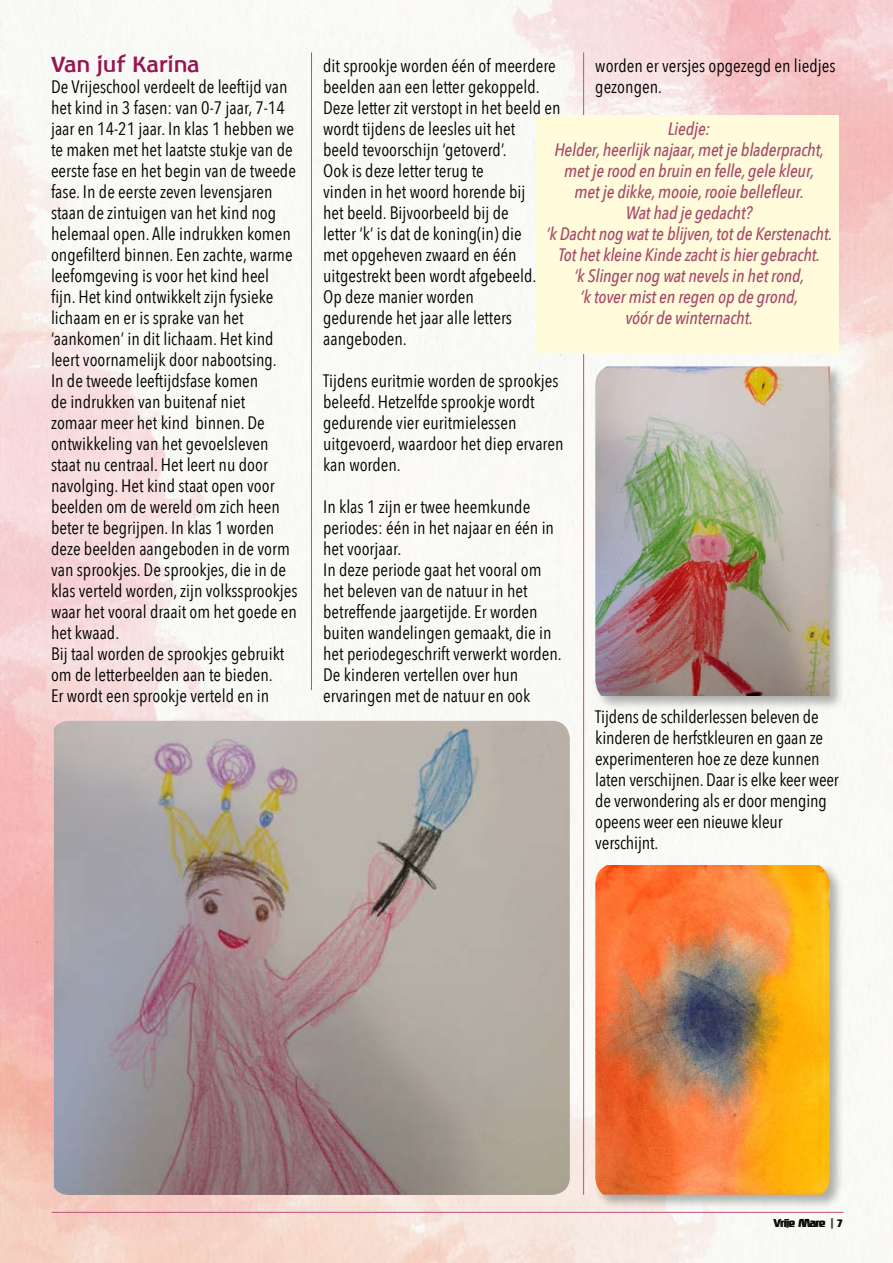
<style>
.page{position:relative;width:893px;height:1263px;background:#fff}
.page>*{position:absolute;margin:0;border:0;box-sizing:border-box;transform-origin:0 0}
.t1{font:700 22.5px "Baar Philos";color:#951550}
.t2{font:18px/21px "Avenir Next Condensed";color:#000}
.t3{font:italic 500 18px/21px "Avenir Next Condensed";letter-spacing:-.01em;color:#a74969;text-align:center}
.t4{font:700 10.5px "Roggenkamp";color:#000;scale:.95 1}
.s1{font-family:"Avenir Next Condensed";font-weight:400}
.s2{font-family:"Avenir Next Condensed";font-weight:600}
</style>
<div class="page">
<hr style="left:52px;top:1212px;width:791px;height:1px;background:#c14f81">
<hr style="left:311px;top:53px;width:1px;height:637px;background:#c14f81">
<hr style="left:583px;top:53px;width:1px;height:1141px;background:#c14f81">
<img style="left:54px;top:721px;width:516px;height:474px">
<div style="left:593px;top:863px;width:251px;height:346px;background:#000;opacity:.3"></div>
<img style="left:595px;top:865px;width:234px;height:329px">
<div style="left:536px;top:116px;width:303px;height:238px;background:#fffbdb"></div>
<div style="left:593px;top:364px;width:251px;height:347px;background:#000;opacity:.3"></div>
<img style="left:595px;top:366px;width:234px;height:330px">
<p class="t1" style="left:51px;top:52px;width:150px">Van juf Karina</p>
<p class="t2" style="left:51px;top:75px;width:248px">De Vrijeschool verdeelt de leeftijd van het kind in 3 fasen: van 0-7 jaar, 7-14 jaar en 14-21 jaar. In klas 1 hebben we te maken met het laatste stukje van de eerste fase en het begin van de tweede fase. In de eerste zeven levensjaren staan de zintuigen van het kind nog helemaal open. Alle indrukken komen ongefilterd binnen. Een zachte, warme leefomgeving is voor het kind heel fijn. Het kind ontwikkelt zijn fysieke lichaam en er is sprake van het ‘aankomen’ in dit lichaam. Het kind leert voornamelijk door nabootsing.<br>In de tweede leeftijdsfase komen<br>de indrukken van buitenaf niet<br>zomaar meer het kind binnen. De ontwikkeling van het gevoelsleven staat nu centraal. Het leert nu door navolging. Het kind staat open voor beelden om de wereld om zich heen beter te begrijpen. In klas 1 worden deze beelden aangeboden in de vorm van sprookjes. De sprookjes, die in de klas verteld worden, zijn volkssprookjes waar het vooral draait om het goede en het kwaad.<br>Bij taal worden de sprookjes gebruikt om de letterbeelden aan te bieden.<br>Er wordt een sprookje verteld en in</p>
<p class="t2" style="left:323px;top:55px;width:239px">dit sprookje worden één of meerdere beelden aan een letter gekoppeld.<br>Deze letter zit verstopt in het beeld en wordt tijdens de leesles uit het<br>beeld tevoorschijn ‘getoverd’.<br>Ook is deze letter terug te<br>vinden in het woord horende bij<br>het beeld. Bijvoorbeeld bij de<br>letter ‘k’ is dat de koning(in) die<br>met opgeheven zwaard en één uitgestrekt been wordt afgebeeld.<br>Op deze manier worden<br>gedurende het jaar alle letters aangeboden.</p>
<p class="t2" style="left:323px;top:370px;width:242px">Tijdens euritmie worden de sprookjes beleefd. Hetzelfde sprookje wordt gedurende vier euritmielessen uitgevoerd, waardoor het diep ervaren kan worden.</p>
<p class="t2" style="left:323px;top:496px;width:240px">In klas 1 zijn er twee heemkunde periodes: één in het najaar en één in het voorjaar.<br>In deze periode gaat het vooral om het beleven van de natuur in het betreffende jaargetijde. Er worden buiten wandelingen gemaakt, die in het periodegeschrift verwerkt worden.<br>De kinderen vertellen over hun ervaringen met de natuur en ook</p>
<p class="t2" style="left:595px;top:55px;width:242px">worden er versjes opgezegd en liedjes gezongen.</p>
<p class="t3" style="left:546px;top:118px;width:288px">Liedje:<br>Helder, heerlijk najaar, met je bladerpracht, met je rood en bruin en felle, gele kleur,<br>met je dikke, mooie, rooie bellefleur.<br>Wat had je gedacht?<br>‘k Dacht nog wat te blijven, tot de Kerstenacht.<br>Tot het kleine Kinde zacht is hier gebracht.<br>‘k Slinger nog wat nevels in het rond,<br>‘k tover mist en regen op de grond,<br>vóór de winternacht.</p>
<p class="t2" style="left:595px;top:706px;width:245px">Tijdens de schilderlessen beleven de kinderen de herfstkleuren en gaan ze experimenteren hoe ze deze kunnen laten verschijnen. Daar is elke keer weer de verwondering als er door menging opeens weer een nieuwe kleur verschijnt.</p>
<p class="t4" style="left:774px;top:1216px;width:74px">Vrije Mare <span class="s1">|</span> <span class="s2">7</span></p>
</div>
